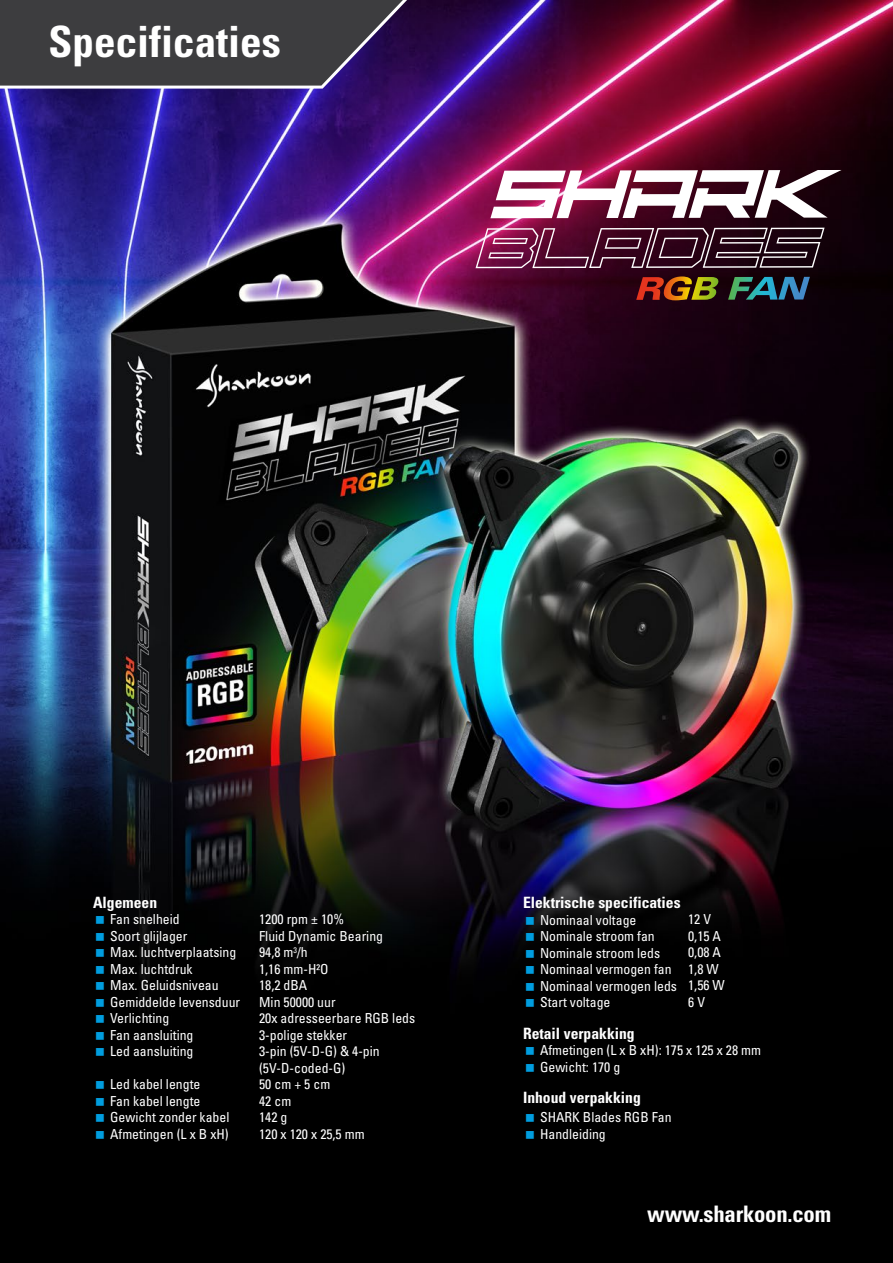
<style>
.page{position:relative;width:893px;height:1263px;background:#fff}
.page>*{position:absolute;margin:0;border:0;box-sizing:border-box;transform-origin:0 0}
.t1{font:700 condensed 43.05px "Univers";color:#fff}
.t2{font:700 condensed 22.8px "Univers";letter-spacing:-.01em;color:#fff}
.t3{font:700 condensed 15.6px "Univers";color:#fff}
.t4{font:condensed 13.8px/16.5px "Univers";color:#fff}
</style>
<div class="page">
<img style="left:0;top:0;width:893px;height:1263px">
<svg style="left:0;top:0;width:407px;height:89px;background:#413e48"></svg>
<img style="left:636px;top:276px;width:174px;height:24px">
<svg style="left:476px;top:228px;width:349px;height:40px;background:#5f3048"></svg>
<svg style="left:490px;top:170px;width:352px;height:48px"></svg>
<svg style="left:96px;top:916px;width:8px;height:8px"></svg>
<svg style="left:96px;top:933px;width:8px;height:7px"></svg>
<svg style="left:96px;top:949px;width:8px;height:8px"></svg>
<svg style="left:96px;top:966px;width:8px;height:7px"></svg>
<svg style="left:96px;top:982px;width:8px;height:8px"></svg>
<svg style="left:96px;top:999px;width:8px;height:7px"></svg>
<svg style="left:96px;top:1015px;width:8px;height:8px"></svg>
<svg style="left:96px;top:1032px;width:8px;height:7px"></svg>
<svg style="left:96px;top:1048px;width:8px;height:8px"></svg>
<svg style="left:96px;top:1081px;width:8px;height:8px"></svg>
<svg style="left:96px;top:1098px;width:8px;height:7px"></svg>
<svg style="left:96px;top:1114px;width:8px;height:8px"></svg>
<svg style="left:96px;top:1131px;width:8px;height:7px"></svg>
<svg style="left:526px;top:916px;width:8px;height:8px"></svg>
<svg style="left:526px;top:933px;width:8px;height:8px"></svg>
<svg style="left:526px;top:949px;width:8px;height:8px"></svg>
<svg style="left:526px;top:966px;width:8px;height:8px"></svg>
<svg style="left:526px;top:982px;width:8px;height:8px"></svg>
<svg style="left:526px;top:999px;width:8px;height:8px"></svg>
<svg style="left:526px;top:1047px;width:8px;height:8px"></svg>
<svg style="left:526px;top:1064px;width:8px;height:8px"></svg>
<svg style="left:526px;top:1114px;width:8px;height:8px"></svg>
<svg style="left:526px;top:1131px;width:8px;height:7px"></svg>
<h1 class="t1" style="left:49px;top:15px;width:234px">Specificaties</h1>
<p class="t3" style="left:93px;top:893px;width:66px">Algemeen</p>
<p class="t4" style="left:110px;top:911px;width:132px">Fan snelheid<br>Soort glijlager<br>Max. luchtverplaatsing<br>Max. luchtdruk<br>Max. Geluidsniveau<br>Gemiddelde levensduur<br>Verlichting<br>Fan aansluiting<br>Led aansluiting</p>
<p class="t4" style="left:110px;top:1076px;width:121px">Led kabel lengte<br>Fan kabel lengte<br>Gewicht zonder kabel<br>Afmetingen (L x B xH)</p>
<p class="t3" style="left:523px;top:893px;width:159px">Elektrische specificaties</p>
<p class="t4" style="left:540px;top:911px;width:138px">Nominaal voltage<br>Nominale stroom fan<br>Nominale stroom leds<br>Nominaal vermogen fan<br>Nominaal vermogen leds<br>Start voltage</p>
<p class="t4" style="left:259px;top:911px;width:158px">1200 rpm ± 10%<br>Fluid Dynamic Bearing<br>94,8 m<sup>3</sup>/h<br>1,16 mm-H²O<br>18,2 dBA<br>Min 50000 uur<br>20x adresseerbare RGB leds<br>3-polige stekker<br>3-pin (5V-D-G) &amp; 4-pin (5V-D-coded-G)<br>50 cm + 5 cm<br>42 cm<br>142 g<br>120 x 120 x 25,5 mm</p>
<p class="t4" style="left:688px;top:911px;width:38px">12 V<br>0,15 A<br>0,08 A<br>1,8 W<br>1,56 W<br>6 V</p>
<p class="t3" style="left:523px;top:1023px;width:113px">Retail verpakking</p>
<p class="t4" style="left:540px;top:1042px;width:223px">Afmetingen (L x B xH): 175 x 125 x 28 mm<br>Gewicht: 170 g</p>
<p class="t4" style="left:540px;top:1109px;width:133px">SHARK Blades RGB Fan<br>Handleiding</p>
<p class="t3" style="left:523px;top:1088px;width:119px">Inhoud verpakking</p>
<h2 class="t2" style="left:647px;top:1200px;width:185px">www.sharkoon.com</h2>
</div>
